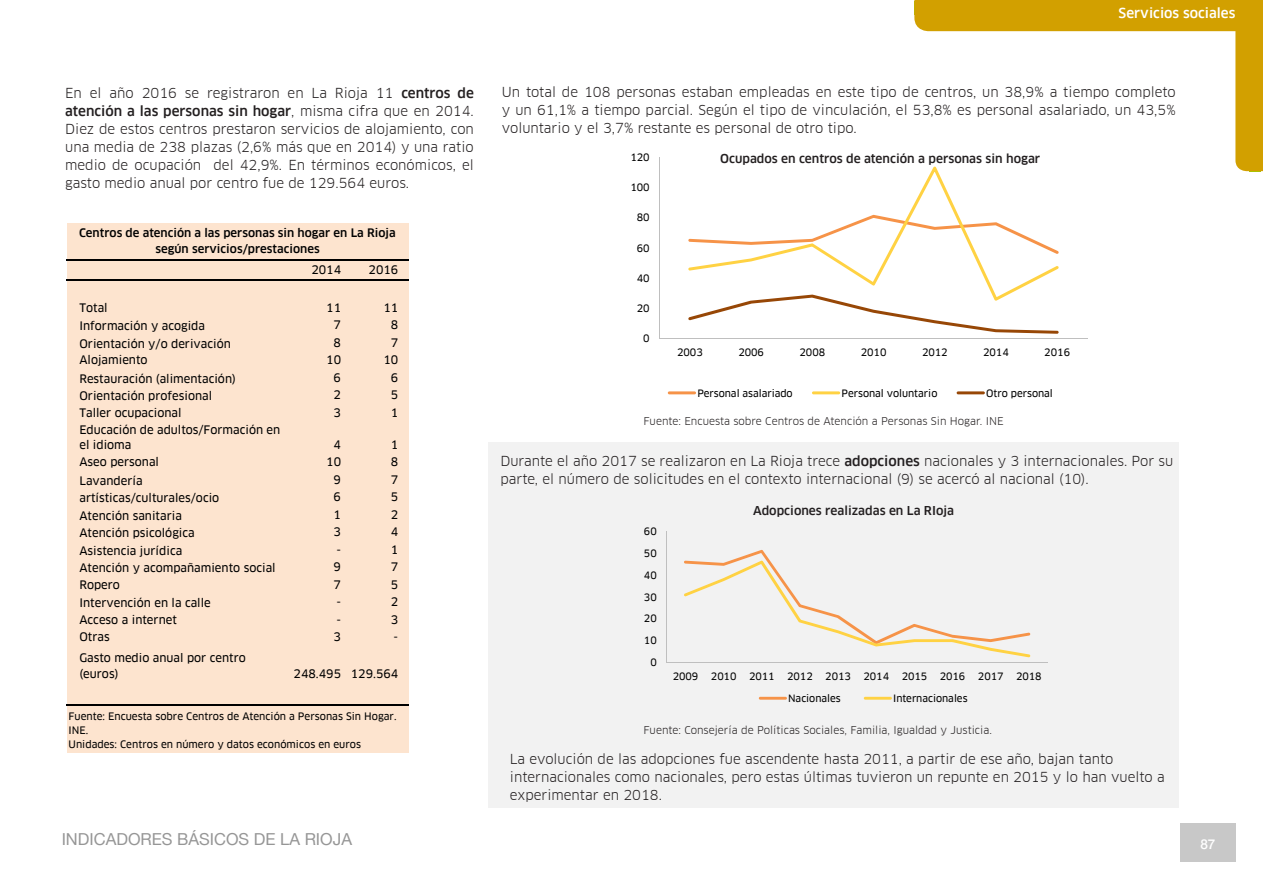
<style>
.page{position:relative;width:1263px;height:893px;background:#fff}
.page>*{position:absolute;margin:0;border:0;box-sizing:border-box;transform-origin:0 0}
.t1{font:16.5px "Helvetica Neue LT";color:#969696}
.t2{font:13.5px/18px "Clan Offc Pro";color:#231f20;text-align:justify}
.t3{font:500 13.5px "Clan Offc Pro";color:#fff}
.t4{font:500 13.5px "Helvetica Neue LT";color:#fff}
.titulos_graficos_sim{font:500 12px "Clan Offc Pro";color:#231f20}
.t5{font:11.4px/15.1px "Clan Offc Pro News";color:#000}
.t6{font:500 11.4px/15.9px "Clan Offc Pro";color:#000;text-align:center}
.fuentes_de_graficos{font:10.5px "Clan Offc Pro";color:#231f20}
.t7{font:10.05px/13.5px "Clan Offc Pro News";color:#000}
.t8{font:9.9px "Clan Offc Pro News";letter-spacing:-.005em;color:#000}
.s1{font-weight:500}
</style>
<div class="page">
<svg style="left:914px;top:0;width:349px;height:171px"></svg>
<div style="left:1180px;top:823px;width:55px;height:39px;background:#c8c8c8"></div>
<div style="left:488px;top:442px;width:690px;height:366px;background:#f2f2f2"></div>
<div style="left:67px;top:223px;width:342px;height:530px;background:#fde4cf"></div>
<hr style="left:66px;top:259px;width:343px;height:1px;background:#000">
<hr style="left:66px;top:280px;width:343px;height:1px;background:#000">
<hr style="left:66px;top:705px;width:343px;height:1px;background:#000">
<hr style="left:659px;top:158px;width:1px;height:180px;background:#bfbfbf">
<hr style="left:659px;top:338px;width:429px;height:1px;background:#bfbfbf">
<svg style="left:688px;top:167px;width:371px;height:128px"></svg>
<svg style="left:688px;top:295px;width:370px;height:39px"></svg>
<hr style="left:668px;top:391px;width:28px;height:3px;background:#f69348">
<hr style="left:812px;top:391px;width:28px;height:3px;background:#ffd243">
<hr style="left:957px;top:391px;width:28px;height:3px;background:#974706">
<hr style="left:666px;top:532px;width:1px;height:130px;background:#bfbfbf">
<hr style="left:666px;top:662px;width:382px;height:1px;background:#bfbfbf">
<svg style="left:684px;top:550px;width:346px;height:107px"></svg>
<hr style="left:759px;top:697px;width:28px;height:3px;background:#f69348">
<hr style="left:864px;top:697px;width:28px;height:3px;background:#ffd243">
<p class="t2" style="left:65px;top:84px;width:410px">En el año 2016 se registraron en La Rioja 11 <span class="s1">centros de atención a las personas sin hogar</span>, misma cifra que en 2014.<br>Diez de estos centros prestaron servicios de alojamiento, con una media de 238 plazas (2,6% más que en 2014) y una ratio medio de ocupación del 42,9%. En términos económicos, el gasto medio anual por centro fue de 129.564 euros.</p>
<p class="t6" style="left:79px;top:225px;width:318px">Centros de atención a las personas sin hogar en La Rioja según servicios/prestaciones</p>
<p class="t5" style="left:311px;top:262px;width:31px">2014</p>
<p class="t5" style="left:369px;top:262px;width:31px">2016</p>
<p class="t5" style="left:79px;top:300px;width:30px">Total</p>
<p class="t5" style="left:326px;top:300px;width:16px">11</p>
<p class="t5" style="left:383px;top:300px;width:16px">11</p>
<p class="t5" style="left:79px;top:318px;width:127px">Información y acogida</p>
<p class="t5" style="left:334px;top:318px;width:9px">7</p>
<p class="t5" style="left:391px;top:318px;width:9px">8</p>
<p class="t5" style="left:79px;top:336px;width:153px">Orientación y/o derivación</p>
<p class="t5" style="left:334px;top:335px;width:9px">8</p>
<p class="t5" style="left:391px;top:335px;width:9px">7</p>
<p class="t5" style="left:79px;top:353px;width:70px">Alojamiento</p>
<p class="t5" style="left:326px;top:353px;width:16px">10</p>
<p class="t5" style="left:383px;top:353px;width:16px">10</p>
<p class="t5" style="left:79px;top:371px;width:158px">Restauración (alimentación)</p>
<p class="t5" style="left:334px;top:370px;width:9px">6</p>
<p class="t5" style="left:391px;top:370px;width:9px">6</p>
<p class="t5" style="left:79px;top:388px;width:134px">Orientación profesional</p>
<p class="t5" style="left:334px;top:388px;width:9px">2</p>
<p class="t5" style="left:391px;top:388px;width:9px">5</p>
<p class="t5" style="left:79px;top:405px;width:104px">Taller ocupacional</p>
<p class="t5" style="left:334px;top:405px;width:9px">3</p>
<p class="t5" style="left:391px;top:405px;width:9px">1</p>
<p class="t5" style="left:79px;top:422px;width:202px">Educación de adultos/Formación en el idioma</p>
<p class="t5" style="left:334px;top:437px;width:9px">4</p>
<p class="t5" style="left:391px;top:437px;width:9px">1</p>
<p class="t5" style="left:79px;top:454px;width:81px">Aseo personal</p>
<p class="t5" style="left:326px;top:454px;width:16px">10</p>
<p class="t5" style="left:391px;top:454px;width:9px">8</p>
<p class="t5" style="left:79px;top:473px;width:65px">Lavandería</p>
<p class="t5" style="left:334px;top:472px;width:9px">9</p>
<p class="t5" style="left:391px;top:472px;width:9px">7</p>
<p class="t5" style="left:79px;top:490px;width:141px">artísticas/culturales/ocio</p>
<p class="t5" style="left:334px;top:489px;width:9px">6</p>
<p class="t5" style="left:391px;top:489px;width:9px">5</p>
<p class="t5" style="left:79px;top:508px;width:104px">Atención sanitaria</p>
<p class="t5" style="left:334px;top:507px;width:9px">1</p>
<p class="t5" style="left:391px;top:507px;width:9px">2</p>
<p class="t5" style="left:79px;top:525px;width:117px">Atención psicológica</p>
<p class="t5" style="left:334px;top:524px;width:9px">3</p>
<p class="t5" style="left:391px;top:524px;width:9px">4</p>
<p class="t5" style="left:79px;top:543px;width:104px">Asistencia jurídica</p>
<p class="t5" style="left:336px;top:542px;width:6px">-</p>
<p class="t5" style="left:391px;top:542px;width:9px">1</p>
<p class="t5" style="left:79px;top:560px;width:198px">Atención y acompañamiento social</p>
<p class="t5" style="left:334px;top:559px;width:9px">9</p>
<p class="t5" style="left:391px;top:559px;width:9px">7</p>
<p class="t5" style="left:79px;top:577px;width:42px">Ropero</p>
<p class="t5" style="left:334px;top:577px;width:9px">7</p>
<p class="t5" style="left:391px;top:577px;width:9px">5</p>
<p class="t5" style="left:79px;top:595px;width:133px">Intervención en la calle</p>
<p class="t5" style="left:336px;top:594px;width:6px">-</p>
<p class="t5" style="left:391px;top:594px;width:9px">2</p>
<p class="t5" style="left:79px;top:612px;width:99px">Acceso a internet</p>
<p class="t5" style="left:336px;top:612px;width:6px">-</p>
<p class="t5" style="left:391px;top:612px;width:9px">3</p>
<p class="t5" style="left:79px;top:629px;width:32px">Otras</p>
<p class="t5" style="left:334px;top:629px;width:9px">3</p>
<p class="t5" style="left:394px;top:629px;width:6px">-</p>
<p class="t5" style="left:79px;top:650px;width:168px;line-height:15.9px">Gasto medio anual por centro (euros)</p>
<p class="t5" style="left:294px;top:666px;width:106px">248.495 129.564</p>
<p class="t7" style="left:69px;top:710px;width:330px">Fuente: Encuesta sobre Centros de Atención a Personas Sin Hogar.<br>INE.</p>
<p class="t7" style="left:69px;top:738px;width:294px">Unidades: Centros en número y datos económicos en euros</p>
<p class="t1" style="left:62px;top:829px;width:292px">INDICADORES BÁSICOS DE LA RIOJA</p>
<p class="t3" style="left:1118px;top:6px;width:118px">Servicios sociales</p>
<p class="t2" style="left:502px;top:83px;width:675px">Un total de 108 personas estaban empleadas en este tipo de centros, un 38,9% a tiempo completo y un 61,1% a tiempo parcial. Según el tipo de vinculación, el 53,8% es personal asalariado, un 43,5% voluntario y el 3,7% restante es personal de otro tipo.</p>
<p class="t8" style="left:630px;top:152px;width:21px">120</p>
<p class="t8" style="left:630px;top:182px;width:21px">100</p>
<p class="t8" style="left:637px;top:212px;width:14px">80</p>
<p class="t8" style="left:637px;top:242px;width:14px">60</p>
<p class="t8" style="left:637px;top:272px;width:14px">40</p>
<p class="t8" style="left:637px;top:302px;width:14px">20</p>
<p class="t8" style="left:643px;top:332px;width:8px">0</p>
<p class="titulos_graficos_sim" style="left:720px;top:151px;width:322px">Ocupados en centros de atención a personas sin hogar</p>
<p class="t8" style="left:677px;top:346px;width:27px">2003</p>
<p class="t8" style="left:738px;top:346px;width:27px">2006</p>
<p class="t8" style="left:799px;top:346px;width:27px">2008</p>
<p class="t8" style="left:861px;top:346px;width:27px">2010</p>
<p class="t8" style="left:922px;top:346px;width:27px">2012</p>
<p class="t8" style="left:983px;top:346px;width:27px">2014</p>
<p class="t8" style="left:1044px;top:346px;width:27px">2016</p>
<p class="t8" style="left:697px;top:387px;width:97px">Personal asalariado</p>
<p class="t8" style="left:841px;top:387px;width:97px">Personal voluntario</p>
<p class="t8" style="left:986px;top:387px;width:68px">Otro personal</p>
<p class="fuentes_de_graficos" style="left:643px;top:415px;width:362px">Fuente: Encuesta sobre Centros de Atención a Personas Sin Hogar. INE</p>
<p class="t2" style="left:500px;top:452px;width:674px">Durante el año 2017 se realizaron en La Rioja trece <span class="s1">adopciones</span> nacionales y 3 internacionales. Por su parte, el número de solicitudes en el contexto internacional (9) se acercó al nacional (10).</p>
<p class="t8" style="left:644px;top:526px;width:14px">60</p>
<p class="t8" style="left:644px;top:548px;width:14px">50</p>
<p class="t8" style="left:644px;top:569px;width:14px">40</p>
<p class="t8" style="left:644px;top:591px;width:14px">30</p>
<p class="t8" style="left:644px;top:613px;width:14px">20</p>
<p class="t8" style="left:644px;top:635px;width:14px">10</p>
<p class="t8" style="left:650px;top:656px;width:8px">0</p>
<p class="titulos_graficos_sim" style="left:753px;top:504px;width:202px">Adopciones realizadas en La RIoja</p>
<p class="t8" style="left:673px;top:670px;width:27px">2009</p>
<p class="t8" style="left:711px;top:670px;width:27px">2010</p>
<p class="t8" style="left:749px;top:670px;width:27px">2011</p>
<p class="t8" style="left:787px;top:670px;width:27px">2012</p>
<p class="t8" style="left:825px;top:670px;width:27px">2013</p>
<p class="t8" style="left:863px;top:670px;width:27px">2014</p>
<p class="t8" style="left:902px;top:670px;width:27px">2015</p>
<p class="t8" style="left:940px;top:670px;width:27px">2016</p>
<p class="t8" style="left:978px;top:670px;width:27px">2017</p>
<p class="t8" style="left:1016px;top:670px;width:27px">2018</p>
<p class="t8" style="left:788px;top:692px;width:54px">Nacionales</p>
<p class="t8" style="left:893px;top:692px;width:76px">Internacionales</p>
<p class="fuentes_de_graficos" style="left:643px;top:724px;width:350px">Fuente: Consejería de Políticas Sociales, Familia, Igualdad y Justicia.</p>
<p class="t2" style="left:510px;top:750px;width:656px;text-align:left">La evolución de las adopciones fue ascendente hasta 2011, a partir de ese año, bajan tanto internacionales como nacionales, pero estas últimas tuvieron un repunte en 2015 y lo han vuelto a experimentar en 2018.</p>
<p class="t4" style="left:1200px;top:836px;width:17px">87</p>
</div>
